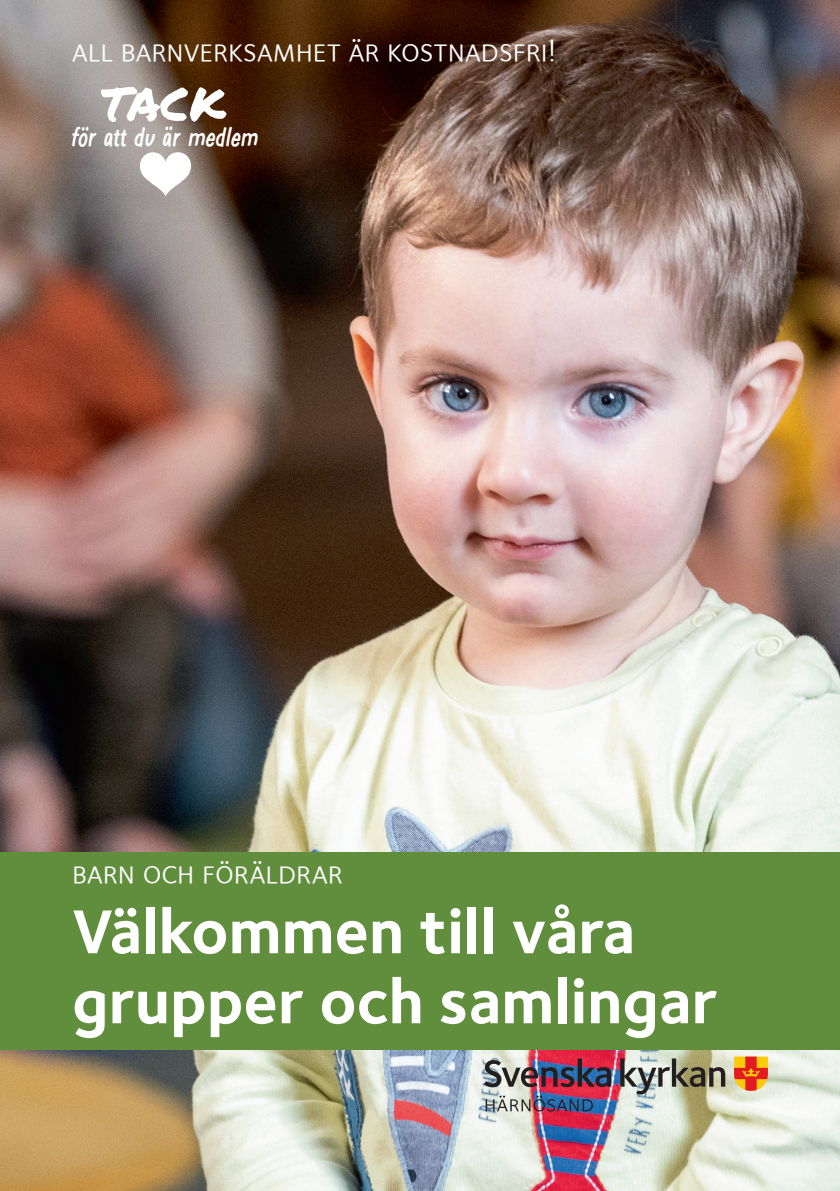
<style>
.page{position:relative;width:840px;height:1191px;background:#fff}
.page>*{position:absolute;margin:0;border:0;box-sizing:border-box;transform-origin:0 0}
.t1{font:700 64px "Foundry Sterling";color:#fff}
.t2{font:56px "Permanent Marker";color:#fff}
.t3{font:32px "Foundry Sterling Book Expert";color:#fff}
.t4{font:24.4px "Post Box Rough";color:#fff}
</style>
<div class="page">
<img style="left:0;top:0;width:839px;height:1191px">
<div style="left:0;top:852px;width:839px;height:197px;background:#618e3d"></div>
<svg style="left:139px;top:152px;width:52px;height:44px"></svg>
<img style="left:484px;top:1058px;width:126px;height:29px">
<svg style="left:620px;top:1058px;width:105px;height:36px;background:#9a9b8a"></svg>
<svg style="left:733px;top:1056px;width:34px;height:34px"></svg>
<svg style="left:485px;top:1095px;width:107px;height:16px;background:#757e96"></svg>
<p class="t3" style="left:72px;top:32px;width:486px">all barnverksamhet är kostnadsfri!</p>
<p class="t2" style="left:101px;top:59px;width:126px">tack</p>
<p class="t4" style="left:72px;top:120px;width:188px">för att du är medlem</p>
<p class="t3" style="left:72px;top:854px;width:272px">barn och föräldrar</p>
<p class="t1" style="left:72px;top:893px;width:564px">Välkommen till våra</p>
<p class="t1" style="left:72px;top:963px;width:646px">grupper och samlingar</p>
</div>
